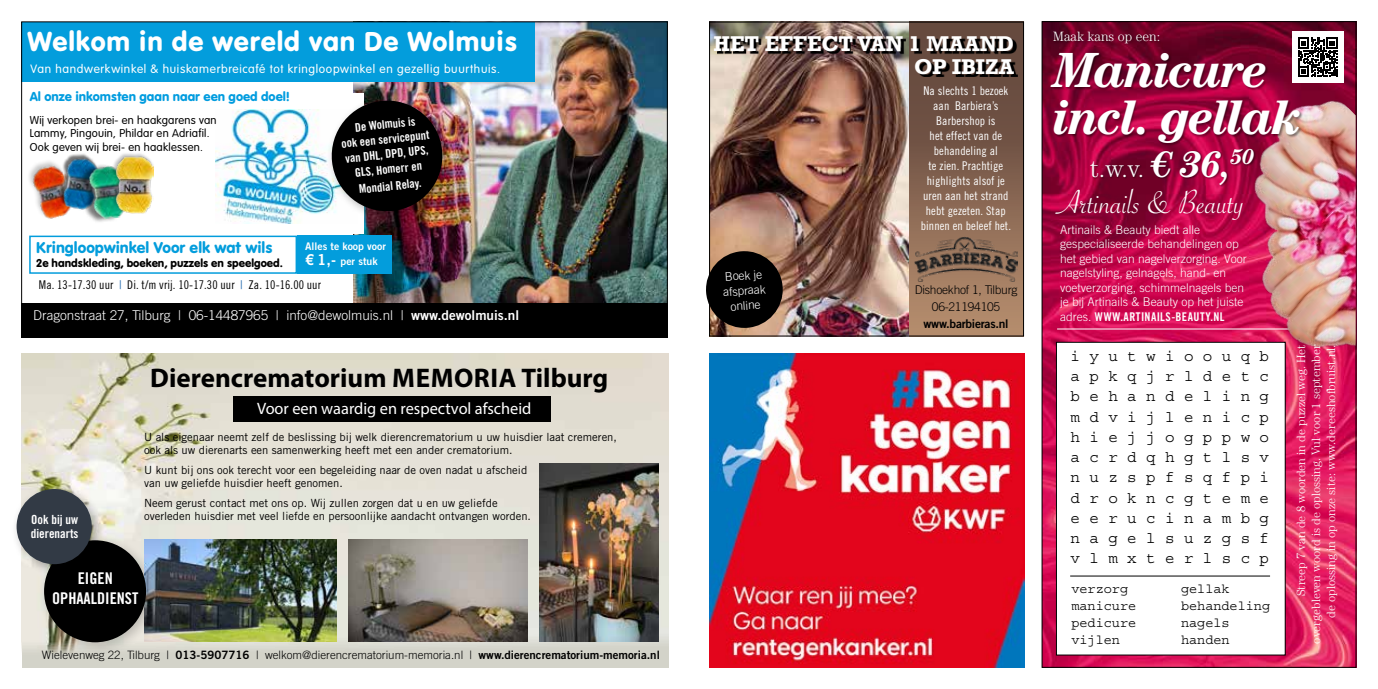
<style>
.page{position:relative;width:1378px;height:689px;background:#fff}
.page>*{position:absolute;margin:0;border:0;box-sizing:border-box;transform-origin:0 0}
.t1{font:italic 700 49.5px/46.5px "Century Std";letter-spacing:-.04em;color:#fff}
.t2{font:35.55px "Savoye Let Plain";color:#fff}
.t3{font:28.5px "VAG Rundschrift D";letter-spacing:.03em;color:#fff}
.t4{font:700 27px "Myriad Pro";color:#000}
.t5{font:300 24.75px "Century Std";color:#fff}
.t6{font:700 20.1px/23.2px "Rockwell";color:#fff;text-align:right}
.t7{font:16.5px "Myriad Pro";color:#fff}
.t8{font:16.35px "VAG Rundschrift D";color:#039ddc}
.t9{font:16.2px/19.4px "Trade Gothic LT Std Bd Cn 20";color:#fff;text-align:center}
.t10{font:15.75px/20.2px "Courier Std";color:#000;text-align:justify}
.t11{font:300 13.5px "Trade Gothic LT Std";color:#fff}
.t12{font:13.5px/17px "Courier Std";color:#000}
.t13{font:13.5px "VAG Rundschrift D";color:#009cdf}
.t14{font:300 13.5px "Century Std";color:#fff}
.t15{font:300 12.75px "VAG Rundschrift D";letter-spacing:.05em;color:#fff}
.t16{font:12.6px/14.1px "Trade Gothic LT Std Bd Cn 20";color:#fff}
.t17{font:300 12px/14.4px "Trade Gothic LT Std";color:#fff;text-align:center}
.t18{font:12px/15px "Trade Gothic LT Std Cn 18";letter-spacing:.01em;color:#fff;text-align:center}
.t19{font:300 12px/15px "Century Std";color:#fff;text-align:right}
.t20{font:12px/15px "Trade Gothic LT Std Bd Cn 20";letter-spacing:.04em;color:#fff;text-align:center}
.t21{font:300 12px/13.5px "VAG Rundschrift D";letter-spacing:.02em;color:#000}
.t22{font:12px "Trade Gothic LT Std Cn 18";letter-spacing:.005em;color:#000}
.t23{font:300 12px/17px "Trade Gothic LT Std";letter-spacing:-.02em;color:#000;text-align:center}
.t24{font:12px "Trade Gothic LT Std Bd 2";letter-spacing:-.02em;color:#000}
.t25{font:11.85px "VAG Rundschrift D";color:#000}
.t26{font:300 11.55px "Trade Gothic LT Std";color:#000}
.t27{font:11.25px/13.5px "Trade Gothic LT Std";color:#000}
.t28{font:10.5px/15px "Trade Gothic LT Std Bd 2";color:#fff}
.s1{font-size:15px}
.s2{color:#2b6fb1}
.s3{font-family:"Trade Gothic LT Std Bd 2";font-weight:400}
.s4{font-weight:700;font-style:italic;font-size:37.2px}
.s5{font-family:"Trade Gothic LT Std";font-weight:300}
</style>
<div class="page">
<img style="left:22px;top:353px;width:646px;height:315px">
<img style="left:540px;top:463px;width:118px;height:178px">
<img style="left:160px;top:539px;width:177px;height:102px">
<img style="left:349px;top:539px;width:178px;height:102px">
<div style="left:233px;top:396px;width:318px;height:26px;background:#000"></div>
<div style="left:38px;top:534px;width:122px;height:122px;background:#000;opacity:.2"></div>
<div style="left:44px;top:540px;width:102px;height:102px;background:#000;border-radius:50%"></div>
<div style="left:11px;top:483px;width:93px;height:93px;background:#000;opacity:.3"></div>
<div style="left:17px;top:489px;width:75px;height:75px;background:#323a45;border-radius:50%"></div>
<div style="left:908px;top:22px;width:116px;height:314px;background:linear-gradient(to bottom,#573d36,#b38b6c)"></div>
<img style="left:711px;top:24px;width:197px;height:310px">
<img style="left:914px;top:236px;width:104px;height:45px">
<img style="left:717px;top:39px;width:300px;height:38px">
<div style="left:709px;top:22px;width:315px;height:314px;border:1px solid #000"></div>
<svg style="left:706px;top:250px;width:78px;height:79px;background:#2f261f"></svg>
<img style="left:353px;top:23px;width:313px;height:280px">
<div style="left:195px;top:93px;width:169px;height:141px;background:#fff"></div>
<img style="left:216px;top:109px;width:110px;height:114px">
<div style="left:21px;top:22px;width:514px;height:59px;background:#039ddc"></div>
<div style="left:29px;top:236px;width:268px;height:38px;border:2px solid #039ddc"></div>
<div style="left:21px;top:303px;width:647px;height:34px;background:#000"></div>
<img style="left:30px;top:162px;width:37px;height:57px">
<div style="left:58px;top:153px;width:39px;height:55px;background:#000;opacity:.55"></div>
<img style="left:60px;top:155px;width:37px;height:58px">
<div style="left:78px;top:163px;width:44px;height:61px;background:#000;opacity:.53"></div>
<img style="left:88px;top:163px;width:34px;height:57px">
<div style="left:111px;top:151px;width:44px;height:61px;background:#000;opacity:.25"></div>
<img style="left:115px;top:154px;width:39px;height:60px">
<div style="left:326px;top:95px;width:128px;height:128px;background:#000;opacity:.3"></div>
<img style="left:329px;top:98px;width:116px;height:116px">
<div style="left:297px;top:236px;width:95px;height:38px;background:#039ddc"></div>
<img style="left:709px;top:353px;width:315px;height:315px">
<img style="left:1043px;top:23px;width:311px;height:643px">
<hr style="left:1057px;top:329px;width:282px;height:1px;background:#fff">
<div style="left:1056px;top:342px;width:229px;height:313px;background:#fff"></div>
<div style="left:1056px;top:342px;width:229px;height:313px;border:1px solid #000"></div>
<hr style="left:1070px;top:576px;width:200px;height:1px;background:#000">
<img style="left:1127px;top:37px;width:228px;height:381px">
<div style="left:1050px;top:31px;width:253px;height:115px;background:#000;opacity:.45"></div>
<div style="left:1292px;top:31px;width:51px;height:52px;background:#fff"></div>
<svg style="left:1298px;top:38px;width:39px;height:39px"></svg>
<div style="left:1090px;top:148px;width:166px;height:39px;background:#000;opacity:.45"></div>
<h3 class="t3" style="left:27px;top:25px;width:491px">Welkom in de wereld van De Wolmuis</h3>
<p class="t15" style="left:31px;top:61px;width:471px">Van handwerkwinkel &amp; huiskamerbreicafé tot kringloopwinkel en gezellig buurthuis.</p>
<p class="t13" style="left:30px;top:89px;width:261px">Al onze inkomsten gaan naar een goed doel!</p>
<p class="t21" style="left:30px;top:113px;width:188px">Wij verkopen brei- en haakgarens van<br>Lammy, Pingouin, Phildar en Adriafil.<br>Ook geven wij brei- en haaklessen.</p>
<p class="t20" style="left:339px;top:121px;width:90px;rotate:-6deg">De Wolmuis is<br>ook een servicepunt van DHL, DPD, UPS,<br>GLS, Homerr en</p>
<p class="t20" style="left:358px;top:182px;width:64px;rotate:-6deg">Mondial Relay.</p>
<h3 class="t8" style="left:36px;top:238px;width:238px">Kringloopwinkel Voor elk wat wils</h3>
<p class="t25" style="left:36px;top:256px;width:248px">2e handskleding, boeken, puzzels en speelgoed.</p>
<p class="t28" style="left:305px;top:239px;width:82px">Alles te koop voor <span class="s1">€ 1,-</span> per stuk</p>
<p class="t22" style="left:39px;top:277px;width:284px">Ma. 13-17.30 uur <span class="s2">|</span> Di. t/m vrij. 10-17.30 uur <span class="s2">|</span> Za. 10-16.00 uur</p>
<p class="t11" style="left:33px;top:308px;width:487px">Dragonstraat 27, Tilburg | 06-14487965 | info@dewolmuis.nl | <span class="s3">www.dewolmuis.nl</span></p>
<p class="t16" style="left:31px;top:512px;width:49px">Ook bij uw dierenarts</p>
<h3 class="t4" style="left:150px;top:360px;width:460px">Dierencrematorium MEMORIA Tilburg</h3>
<p class="t27" style="left:144px;top:430px;width:474px">U als eigenaar neemt zelf de beslissing bij welk dierencrematorium u uw huisdier laat cremeren, ook als uw dierenarts een samenwerking heeft met een ander crematorium.</p>
<p class="t27" style="left:144px;top:463px;width:385px">U kunt bij ons ook terecht voor een begeleiding naar de oven nadat u afscheid van uw geliefde huisdier heeft genomen.</p>
<p class="t27" style="left:144px;top:496px;width:388px">Neem gerust contact met ons op. Wij zullen zorgen dat u en uw geliefde overleden huisdier met veel liefde en persoonlijke aandacht ontvangen worden.</p>
<h3 class="t7" style="left:257px;top:399px;width:276px">Voor een waardig en respectvol afscheid</h3>
<h3 class="t9" style="left:52px;top:568px;width:88px">EIGEN<br>OPHAALDIENST</h3>
<p class="t26" style="left:42px;top:648px;width:619px">Wielevenweg 22, Tilburg | <span class="s3">013-5907716</span> | welkom@dierencrematorium-memoria.nl | <span class="s3">www.dierencrematorium-memoria.nl</span></p>
<h3 class="t6" style="left:713px;top:31px;width:302px">HET EFFECT VAN 1 MAAND<br>OP IBIZA</h3>
<p class="t18" style="left:920px;top:83px;width:92px">Na slechts 1 bezoek aan Barbiera’s<br>Barbershop is<br>het effect van de behandeling al<br>te zien. Prachtige highlights alsof je uren aan het strand hebt gezeten. Stap binnen en beleef het.</p>
<p class="t17" style="left:722px;top:269px;width:44px;line-height:15px;rotate:-4deg">Boek je afspraak online</p>
<p class="t23" style="left:914px;top:281px;width:104px">Dishoekhof 1, Tilburg<br>06-21194105</p>
<p class="t24" style="left:923px;top:316px;width:87px">www.barbieras.nl</p>
<p class="t14" style="left:1053px;top:28px;width:109px">Maak kans op een:</p>
<h1 class="t1" style="left:1053px;top:47px;width:251px">Manicure incl. gellak</h1>
<h3 class="t5" style="left:1090px;top:154px;width:166px">t.w.v. <span class="s4">€ 36,</span><sup>50</sup></h3>
<h2 class="t2" style="left:1057px;top:179px;width:189px">Artinails &amp; Beauty</h2>
<p class="t17" style="left:1060px;top:222px;width:188px;text-align:left">Artinails &amp; Beauty biedt alle gespecialiseerde behandelingen op het gebied van nagelverzorging. Voor nagelstyling, gelnagels, hand- en voetverzorging, schimmelnagels ben je bij Artinails &amp; Beauty op het juiste</p>
<p class="t20" style="left:1060px;top:309px;width:166px"><span class="s5">adres.</span> WWW.ARTINAILS-BEAUTY.NL</p>
<h3 class="t10" style="left:1070px;top:346px;width:200px">i y u t w i o o u q b a p k q j r l d e t c b e h a n d e l i n g m d v i j l e n i c p h i e j j o g p p w o a c r d q h g t l s v n u z s p f s q f p i d r o k n c g t e m e e e r u c i n a m b g n a g e l s u z g s f v l m x t e r l s c p</h3>
<p class="t12" style="left:1071px;top:580px;width:66px">verzorg manicure pedicure vijlen</p>
<p class="t12" style="left:1181px;top:580px;width:91px">gellak behandeling nagels handen</p>
<p class="t19" style="left:1293px;top:643px;width:301px;rotate:-90deg">Streep 7 van de 8 woorden in de puzzel weg. Het overgebleven woord is de oplossing. Vul voor 1 september de oplossing in op onze site: www.dereeshofbruist.nl.</p>
</div>
